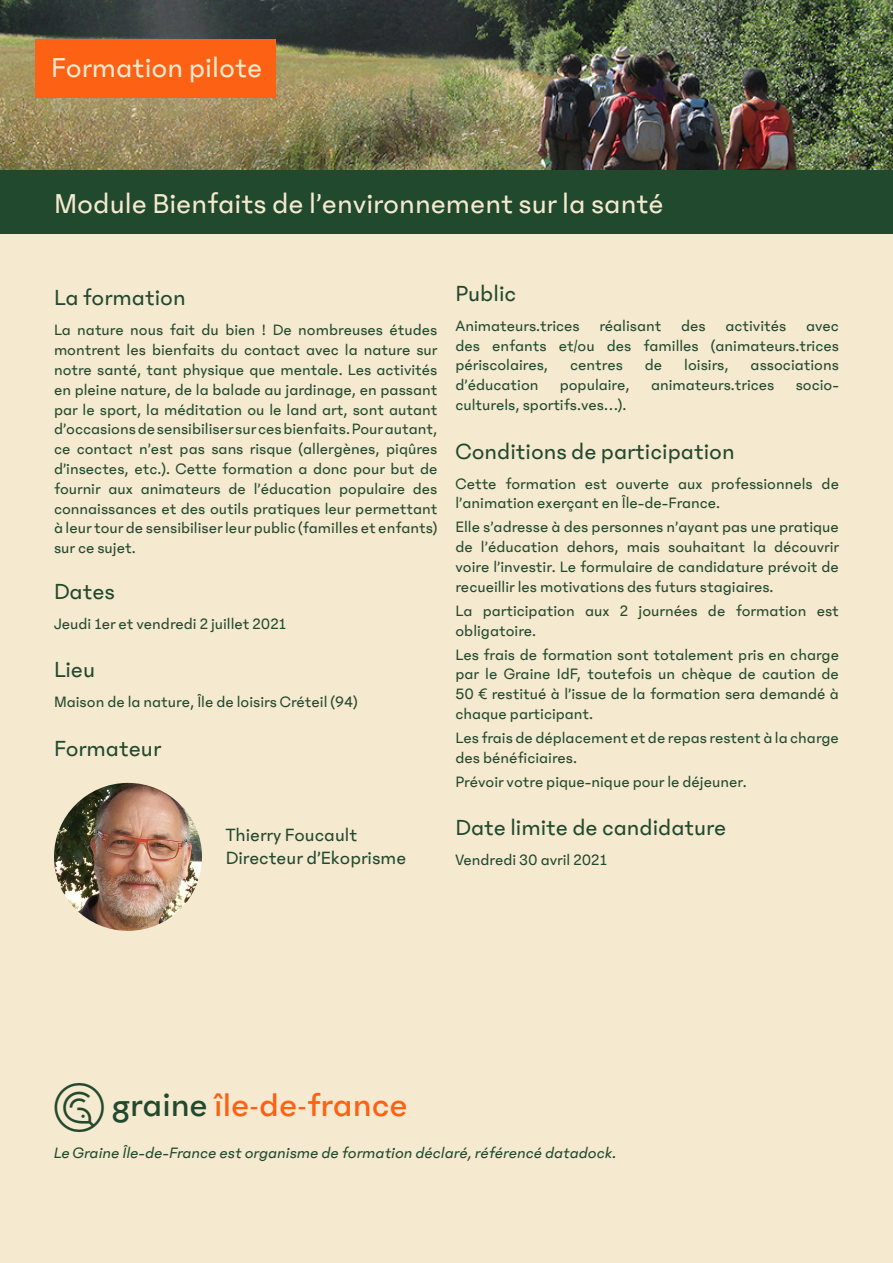
<style>
.page{position:relative;width:893px;height:1263px;background:#f5e9cf}
.page>*{position:absolute;margin:0;border:0;box-sizing:border-box;transform-origin:0 0}
.t1{font:36px "Phantom Sans 0.6 Book Graine";color:#fd6114}
.t2{font:30px "Phantom Sans 0.6";color:#f5e9cf}
.t3{font:24px "Phantom Sans 0.6";color:#21492e}
.t4{font:19.5px "Phantom Sans 0.6";color:#21492e}
.t5{font:16.5px/19.8px "Phantom Sans 0.6";color:#21492e;text-align:justify}
.t6{font:italic 16.5px "Phantom Sans 0.6";color:#21492e}
.s1{color:#21492e}
</style>
<div class="page">
<img style="left:0;top:0;width:893px;height:170px">
<div style="left:0;top:170px;width:893px;height:64px;background:#21492e"></div>
<img style="left:54px;top:783px;width:148px;height:148px;border-radius:74px">
<div style="left:35px;top:40px;width:241px;height:58px;background:#fd6114"></div>
<p class="t2" style="left:51px;top:51px;width:213px">Formation pilote</p>
<p class="t2" style="left:54px;top:187px;width:611px">Module Bienfaits de l’environnement sur la santé</p>
<p class="t3" style="left:54px;top:284px;width:133px">La formation</p>
<p class="t5" style="left:54px;top:320px;width:385px">La nature nous fait du bien ! De nombreuses études montrent les bienfaits du contact avec la nature sur notre santé, tant physique que mentale. Les activités en pleine nature, de la balade au jardinage, en passant par le sport, la méditation ou le land art, sont autant d’occasions de sensibiliser sur ces bienfaits. Pour autant, ce contact n’est pas sans risque (allergènes, piqûres d’insectes, etc.). Cette formation a donc pour but de fournir aux animateurs de l’éducation populaire des connaissances et des outils pratiques leur permettant à leur tour de sensibiliser leur public (familles et enfants) sur ce sujet.</p>
<p class="t3" style="left:54px;top:577px;width:63px">Dates</p>
<p class="t5" style="left:54px;top:613px;width:234px">Jeudi 1er et vendredi 2 juillet 2021</p>
<p class="t3" style="left:54px;top:656px;width:43px">Lieu</p>
<p class="t5" style="left:54px;top:692px;width:305px">Maison de la nature, Île de loisirs Créteil (94)</p>
<p class="t3" style="left:54px;top:735px;width:109px">Formateur</p>
<p class="t4" style="left:226px;top:823px;width:133px">Thierry Foucault</p>
<p class="t4" style="left:226px;top:847px;width:182px">Directeur d’Ekoprisme</p>
<p class="t3" style="left:455px;top:279px;width:62px">Public</p>
<p class="t5" style="left:455px;top:316px;width:385px">Animateurs.trices réalisant des activités avec des enfants et/ou des familles (animateurs.trices périscolaires,</p>
<p class="t5" style="left:570px;top:355px;width:54px">centres</p>
<p class="t5" style="left:645px;top:355px;width:19px">de</p>
<p class="t5" style="left:684px;top:355px;width:46px">loisirs,</p>
<p class="t5" style="left:751px;top:355px;width:90px">associations</p>
<p class="t5" style="left:455px;top:375px;width:85px">d’éducation</p>
<p class="t5" style="left:560px;top:375px;width:72px">populaire,</p>
<p class="t5" style="left:651px;top:375px;width:125px">animateurs.trices</p>
<p class="t5" style="left:796px;top:375px;width:45px">socio-</p>
<p class="t5" style="left:455px;top:395px;width:173px">culturels, sportifs.ves…).</p>
<p class="t3" style="left:455px;top:437px;width:281px">Conditions de participation</p>
<p class="t5" style="left:455px;top:473px;width:385px">Cette formation est ouverte aux professionnels de l’animation exerçant en Île-de-France.</p>
<p class="t5" style="left:455px;top:517px;width:385px">Elle s’adresse à des personnes n’ayant pas une pratique de l’éducation dehors, mais souhaitant la découvrir voire l’investir. Le formulaire de candidature prévoit de recueillir les motivations des futurs stagiaires.</p>
<p class="t5" style="left:455px;top:601px;width:385px">La participation aux 2 journées de formation est obligatoire.</p>
<p class="t5" style="left:455px;top:644px;width:385px">Les frais de formation sont totalement pris en charge par le Graine IdF, toutefois un chèque de caution de 50 € restitué à l’issue de la formation sera demandé à chaque participant.</p>
<p class="t5" style="left:455px;top:728px;width:385px">Les frais de déplacement et de repas restent à la charge des bénéficiaires.</p>
<p class="t5" style="left:455px;top:772px;width:293px">Prévoir votre pique-nique pour le déjeuner.</p>
<p class="t3" style="left:455px;top:814px;width:272px">Date limite de candidature</p>
<p class="t5" style="left:455px;top:850px;width:153px">Vendredi 30 avril 2021</p>
<p class="t1" style="left:54px;top:1083px;width:355px"><span class="s1">™ graine</span> île-de-france</p>
<p class="t6" style="left:54px;top:1143px;width:564px">Le Graine Île-de-France est organisme de formation déclaré, référencé datadock.</p>
</div>
